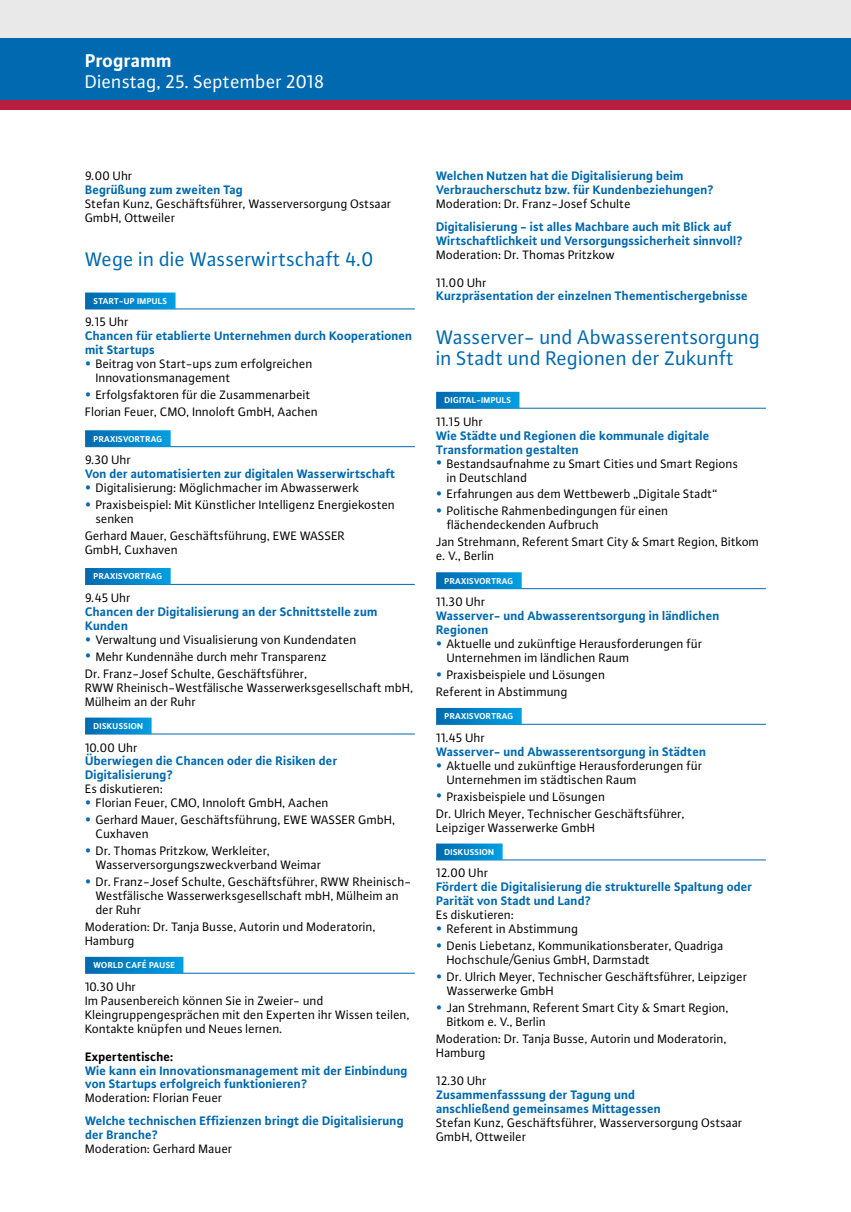
<style>
.page{position:relative;width:851px;height:1212px;background:#fff}
.page>*{position:absolute;margin:0;border:0;box-sizing:border-box;transform-origin:0 0}
.t1{font:21px/21px "Plus Sans Normal LF";color:#0069af}
.t2{font:19.5px "Plus Sans Normal LF";color:#fff}
.t3{font:19.5px "Plus Sans Bold LF";color:#fff}
.t4{font:13.05px/14px "Plus Sans Normal LF";color:#000}
.t5{font:13.05px/14px "Plus Sans Bold LF";color:#0069af}
.t6{font:13.05px "Plus Sans Bold LF";color:#000}
.t7{font:9px "Plus Sans Bold LF";letter-spacing:.02em;color:#fff}
.s1{font-size:19.5px;color:#0069af}
</style>
<div class="page">
<div style="left:0;top:100px;width:850px;height:10px;background:#b71e3f"></div>
<div style="left:0;top:0;width:850px;height:38px;background:#e9e9e9"></div>
<div style="left:0;top:38px;width:850px;height:62px;background:#0069af"></div>
<hr style="left:85px;top:309px;width:330px;height:1px;background:#0069af">
<div style="left:85px;top:293px;width:90px;height:16px;background:linear-gradient(to right,#006aaf,#009ee3)"></div>
<hr style="left:85px;top:446px;width:330px;height:1px;background:#0069af">
<div style="left:85px;top:430px;width:86px;height:17px;background:linear-gradient(to right,#006aaf,#009fe3)"></div>
<hr style="left:85px;top:584px;width:330px;height:1px;background:#0069af">
<div style="left:85px;top:568px;width:86px;height:16px;background:linear-gradient(to right,#006aaf,#009fe3)"></div>
<hr style="left:85px;top:734px;width:330px;height:1px;background:#0069af">
<div style="left:85px;top:717px;width:66px;height:17px;background:linear-gradient(to right,#006aaf,#009ee2)"></div>
<hr style="left:85px;top:973px;width:330px;height:1px;background:#0069af">
<div style="left:85px;top:957px;width:98px;height:16px;background:linear-gradient(to right,#006aaf,#009ee3)"></div>
<hr style="left:436px;top:408px;width:329px;height:1px;background:#0069af">
<div style="left:436px;top:392px;width:83px;height:16px;background:linear-gradient(to right,#006aaf,#009fe3)"></div>
<hr style="left:436px;top:588px;width:329px;height:1px;background:#0069af">
<div style="left:436px;top:572px;width:85px;height:17px;background:linear-gradient(to right,#006aaf,#009fe3)"></div>
<hr style="left:436px;top:724px;width:329px;height:1px;background:#0069af">
<div style="left:436px;top:708px;width:85px;height:16px;background:linear-gradient(to right,#006aaf,#009fe3)"></div>
<hr style="left:436px;top:860px;width:329px;height:1px;background:#0069af">
<div style="left:436px;top:843px;width:66px;height:17px;background:linear-gradient(to right,#006aaf,#009de2)"></div>
<h2 class="t3" style="left:85px;top:48px;width:88px">Programm</h2>
<h2 class="t2" style="left:85px;top:69px;width:241px">Dienstag, 25. September 2018</h2>
<p class="t4" style="left:85px;top:169px;width:49px">9.00 Uhr</p>
<p class="t5" style="left:85px;top:183px;width:159px">Begrüßung zum zweiten Tag</p>
<p class="t4" style="left:85px;top:197px;width:307px">Stefan Kunz, Geschäftsführer, Wasserversorgung Ostsaar<br>GmbH, Ottweiler</p>
<h1 class="t1" style="left:85px;top:248px;width:290px">Wege in die Wasserwirtschaft 4.0</h1>
<p class="t7" style="left:94px;top:295px;width:75px">START-UP IMPULS</p>
<p class="t4" style="left:85px;top:315px;width:45px">9.15 Uhr</p>
<p class="t5" style="left:85px;top:329px;width:329px">Chancen für etablierte Unternehmen durch Kooperationen mit Startups</p>
<p class="t4" style="left:96px;top:357px;width:218px;text-indent:-11px"><span class="s1">•</span> Beitrag von Start-ups zum erfolgreichen<br>Innovationsmanagement</p>
<p class="t4" style="left:85px;top:386px;width:234px;line-height:17px"><span class="s1">•</span> Erfolgsfaktoren für die Zusammenarbeit<br>Florian Feuer, CMO, Innoloft GmbH, Aachen</p>
<p class="t7" style="left:94px;top:433px;width:70px">PRAXISVORTRAG</p>
<p class="t4" style="left:85px;top:453px;width:47px">9.30 Uhr</p>
<p class="t5" style="left:85px;top:466px;width:312px">Von der automatisierten zur digitalen Wasserwirtschaft</p>
<p class="t4" style="left:85px;top:480px;width:275px"><span class="s1">•</span> Digitalisierung: Möglichmacher im Abwasserwerk</p>
<p class="t4" style="left:96px;top:497px;width:301px;text-indent:-11px"><span class="s1">•</span> Praxisbeispiel: Mit Künstlicher Intelligenz Energiekosten senken</p>
<p class="t4" style="left:85px;top:528px;width:261px">Gerhard Mauer, Geschäftsführung, EWE WASSER<br>GmbH, Cuxhaven</p>
<p class="t7" style="left:94px;top:571px;width:70px">PRAXISVORTRAG</p>
<p class="t4" style="left:85px;top:590px;width:47px">9.45 Uhr</p>
<p class="t5" style="left:85px;top:604px;width:294px">Chancen der Digitalisierung an der Schnittstelle zum<br>Kunden</p>
<p class="t4" style="left:85px;top:632px;width:273px"><span class="s1">•</span> Verwaltung und Visualisierung von Kundendaten</p>
<p class="t4" style="left:85px;top:648px;width:243px;line-height:17px"><span class="s1">•</span> Mehr Kundennähe durch mehr Transparenz<br>Dr. Franz-Josef Schulte, Geschäftsführer,</p>
<p class="t4" style="left:85px;top:680px;width:330px">RWW Rheinisch-Westfälische Wasserwerksgesellschaft mbH,<br>Mülheim an der Ruhr</p>
<p class="t7" style="left:94px;top:720px;width:51px">DISKUSSION</p>
<p class="t4" style="left:85px;top:740px;width:54px">10.00 Uhr</p>
<p class="t5" style="left:85px;top:754px;width:254px">Überwiegen die Chancen oder die Risiken der<br>Digitalisierung?</p>
<p class="t4" style="left:85px;top:782px;width:80px">Es diskutieren:</p>
<p class="t4" style="left:85px;top:796px;width:245px"><span class="s1">•</span> Florian Feuer, CMO, Innoloft GmbH, Aachen</p>
<p class="t4" style="left:96px;top:813px;width:301px;text-indent:-11px"><span class="s1">•</span> Gerhard Mauer, Geschäftsführung, EWE WASSER GmbH,<br>Cuxhaven</p>
<p class="t4" style="left:96px;top:843px;width:227px;text-indent:-11px"><span class="s1">•</span> Dr. Thomas Pritzkow, Werkleiter,<br>Wasserversorgungszweckverband Weimar</p>
<p class="t4" style="left:96px;top:874px;width:317px;text-indent:-11px"><span class="s1">•</span> Dr. Franz-Josef Schulte, Geschäftsführer, RWW Rheinisch-<br>Westfälische Wasserwerksgesellschaft mbH, Mülheim an der Ruhr</p>
<p class="t4" style="left:85px;top:919px;width:292px">Moderation: Dr. Tanja Busse, Autorin und Moderatorin,<br>Hamburg</p>
<p class="t7" style="left:94px;top:959px;width:83px">WORLD CAFÉ PAUSE</p>
<p class="t4" style="left:85px;top:979px;width:326px">10.30 Uhr<br>Im Pausenbereich können Sie in Zweier- und Kleingruppengesprächen mit den Experten ihr Wissen teilen, Kontakte knüpfen und Neues lernen.</p>
<p class="t6" style="left:85px;top:1048px;width:90px">Expertentische:</p>
<p class="t5" style="left:85px;top:1063px;width:324px">Wie kann ein Innovationsmanagement mit der Einbindung von Startups erfolgreich funktionieren?</p>
<p class="t4" style="left:85px;top:1091px;width:139px">Moderation: Florian Feuer</p>
<p class="t5" style="left:85px;top:1113px;width:320px">Welche technischen Effizienzen bringt die Digitalisierung der Branche?</p>
<p class="t4" style="left:85px;top:1141px;width:149px">Moderation: Gerhard Mauer</p>
<p class="t5" style="left:436px;top:169px;width:279px">Welchen Nutzen hat die Digitalisierung beim<br>Verbraucherschutz bzw. für Kundenbeziehungen?</p>
<p class="t4" style="left:436px;top:197px;width:196px">Moderation: Dr. Franz-Josef Schulte</p>
<p class="t5" style="left:436px;top:219px;width:308px">Digitalisierung - ist alles Machbare auch mit Blick auf<br>Wirtschaftlichkeit und Versorgungssicherheit sinnvoll?</p>
<p class="t4" style="left:436px;top:240px;width:180px;line-height:27.9px">Moderation: Dr. Thomas Pritzkow<br>11.00 Uhr</p>
<p class="t5" style="left:436px;top:289px;width:313px">Kurzpräsentation der einzelnen Thementischergebnisse</p>
<h1 class="t1" style="left:436px;top:326px;width:326px">Wasserver- und Abwasserentsorgung in Stadt und Regionen der Zukunft</h1>
<p class="t7" style="left:444px;top:394px;width:68px">DIGITAL-IMPULS</p>
<p class="t4" style="left:436px;top:414px;width:48px">11.15 Uhr</p>
<p class="t5" style="left:436px;top:428px;width:275px">Wie Städte und Regionen die kommunale digitale<br>Transformation gestalten</p>
<p class="t4" style="left:446px;top:456px;width:293px;text-indent:-11px"><span class="s1">•</span> Bestandsaufnahme zu Smart Cities und Smart Regions in Deutschland</p>
<p class="t4" style="left:436px;top:487px;width:283px"><span class="s1">•</span> Erfahrungen aus dem Wettbewerb „Digitale Stadt“</p>
<p class="t4" style="left:446px;top:504px;width:223px;text-indent:-11px"><span class="s1">•</span> Politische Rahmenbedingungen für einen flächendeckenden Aufbruch</p>
<p class="t4" style="left:436px;top:535px;width:324px">Jan Strehmann, Referent Smart City &amp; Smart Region, Bitkom e. V., Berlin</p>
<p class="t7" style="left:444px;top:575px;width:70px">PRAXISVORTRAG</p>
<p class="t4" style="left:436px;top:594px;width:51px">11.30 Uhr</p>
<p class="t5" style="left:436px;top:608px;width:285px">Wasserver- und Abwasserentsorgung in ländlichen<br>Regionen</p>
<p class="t4" style="left:446px;top:636px;width:257px;text-indent:-11px"><span class="s1">•</span> Aktuelle und zukünftige Herausforderungen für<br>Unternehmen im ländlichen Raum</p>
<p class="t4" style="left:436px;top:666px;width:171px;line-height:17px"><span class="s1">•</span> Praxisbeispiele und Lösungen<br>Referent in Abstimmung</p>
<p class="t7" style="left:444px;top:710px;width:70px">PRAXISVORTRAG</p>
<p class="t4" style="left:436px;top:730px;width:50px">11.45 Uhr</p>
<p class="t5" style="left:436px;top:744px;width:271px">Wasserver- und Abwasserentsorgung in Städten</p>
<p class="t4" style="left:446px;top:758px;width:257px;text-indent:-11px"><span class="s1">•</span> Aktuelle und zukünftige Herausforderungen für<br>Unternehmen im städtischen Raum</p>
<p class="t4" style="left:436px;top:787px;width:250px;line-height:17px"><span class="s1">•</span> Praxisbeispiele und Lösungen<br>Dr. Ulrich Meyer, Technischer Geschäftsführer,</p>
<p class="t4" style="left:436px;top:820px;width:161px">Leipziger Wasserwerke GmbH</p>
<p class="t7" style="left:444px;top:846px;width:51px">DISKUSSION</p>
<p class="t4" style="left:436px;top:866px;width:53px">12.00 Uhr</p>
<p class="t5" style="left:436px;top:880px;width:317px">Fördert die Digitalisierung die strukturelle Spaltung oder<br>Parität von Stadt und Land?</p>
<p class="t4" style="left:436px;top:908px;width:80px">Es diskutieren:</p>
<p class="t4" style="left:436px;top:922px;width:144px"><span class="s1">•</span> Referent in Abstimmung</p>
<p class="t4" style="left:446px;top:938px;width:278px;text-indent:-11px"><span class="s1">•</span> Denis Liebetanz, Kommunikationsberater, Quadriga<br>Hochschule/Genius GmbH, Darmstadt</p>
<p class="t4" style="left:446px;top:969px;width:302px;text-indent:-11px"><span class="s1">•</span> Dr. Ulrich Meyer, Technischer Geschäftsführer, Leipziger<br>Wasserwerke GmbH</p>
<p class="t4" style="left:446px;top:1000px;width:284px;text-indent:-11px"><span class="s1">•</span> Jan Strehmann, Referent Smart City &amp; Smart Region,<br>Bitkom e. V., Berlin</p>
<p class="t4" style="left:436px;top:1031px;width:292px">Moderation: Dr. Tanja Busse, Autorin und Moderatorin,<br>Hamburg</p>
<p class="t4" style="left:436px;top:1073px;width:52px">12.30 Uhr</p>
<p class="t5" style="left:436px;top:1087px;width:226px">Zusammenfasssung der Tagung und anschließend gemeinsames Mittagessen</p>
<p class="t4" style="left:436px;top:1115px;width:307px">Stefan Kunz, Geschäftsführer, Wasserversorgung Ostsaar<br>GmbH, Ottweiler</p>
</div>
